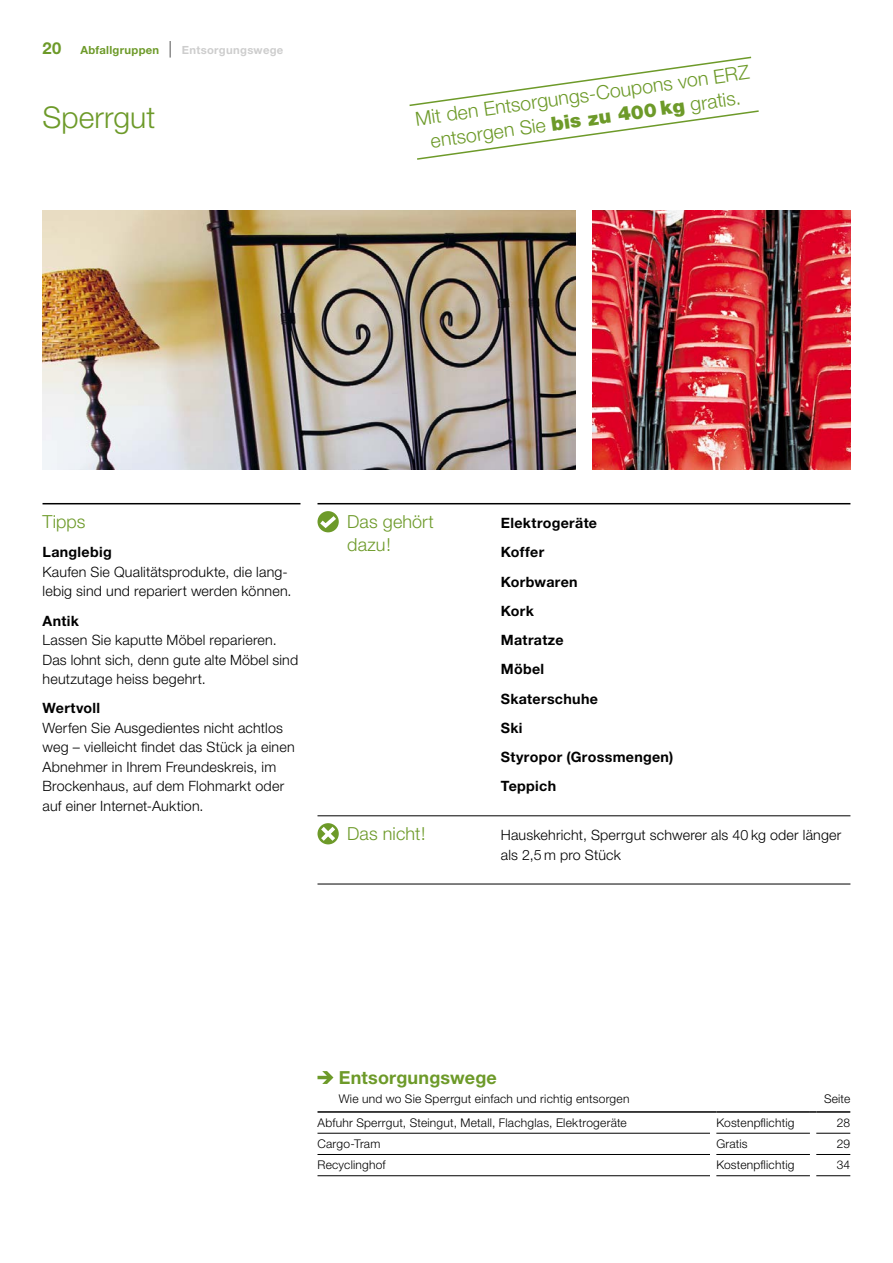
<style>
.page{position:relative;width:893px;height:1263px;background:#fff}
.page>*{position:absolute;margin:0;border:0;box-sizing:border-box;transform-origin:0 0}
.t1{font:300 30px "Helvetica Neue LT Std";letter-spacing:.005em;color:#6d9a29}
.NEU__Hinweis{font:300 19.5px/24px "Helvetica Neue LT Std";color:#6d9a29;text-align:center}
.Tab_Titel{font:700 18px "Helvetica Neue LT Std";letter-spacing:.01em;color:#6d9a29}
.H2_1pt_Linie_mit_Ein{font:300 18px/22.5px "Helvetica Neue LT Std";letter-spacing:.005em;color:#6d9a29}
.H2_0_3pt_Linie_mit_E{font:300 18px "Helvetica Neue LT Std";letter-spacing:.005em;color:#6d9a29}
.H2_1pt_Linie{font:300 18px "Helvetica Neue LT Std";color:#6d9a29}
.t2{font:700 16.5px "Helvetica Neue LT Std";color:#6d9a29}
.Lauftext_9_5_13_6_5p{font:300 14.25px/19.5px "Helvetica Neue LT Std";letter-spacing:.015em;color:#000}
.Lauftext_9_5_13_6_5p-2{font:700 14.25px "Helvetica Neue LT Std";letter-spacing:.02em;color:#000}
.Tab_links{font:300 12px "Helvetica Neue LT Std";letter-spacing:.02em;color:#000}
.Tab_Beschreibung{font:300 12px "Helvetica Neue LT Std";letter-spacing:.02em;color:#000}
.Tab_rechts{font:300 12px "Helvetica Neue LT Std";letter-spacing:.005em;color:#000}
.t3{font:700 11.25px "Helvetica Neue LT Std";letter-spacing:.025em;color:#cdcdcd}
.s1{color:#6d9a29}
.s2{font-weight:100;font-size:16.5px;color:#000}
.s3{font-weight:900}
.s4{font-weight:700}
</style>
<div class="page">
<img style="left:43px;top:210px;width:532px;height:260px">
<img style="left:592px;top:210px;width:258px;height:260px">
<hr style="left:317px;top:503px;width:533px;height:1px;background:#000">
<hr style="left:317px;top:815px;width:533px;height:1px;background:#000">
<hr style="left:317px;top:884px;width:533px;height:1px;background:#000">
<svg style="left:317px;top:823px;width:22px;height:22px"></svg>
<svg style="left:317px;top:511px;width:22px;height:21px"></svg>
<svg style="left:317px;top:512px;width:22px;height:19px"></svg>
<hr style="left:317px;top:1133px;width:393px;height:1px;background:#000">
<hr style="left:716px;top:1133px;width:94px;height:1px;background:#000">
<hr style="left:816px;top:1133px;width:34px;height:1px;background:#000">
<hr style="left:317px;top:1154px;width:393px;height:1px;background:#000">
<hr style="left:716px;top:1154px;width:94px;height:1px;background:#000">
<hr style="left:816px;top:1154px;width:34px;height:1px;background:#000">
<hr style="left:317px;top:1175px;width:393px;height:1px;background:#000">
<hr style="left:716px;top:1175px;width:94px;height:1px;background:#000">
<hr style="left:816px;top:1175px;width:34px;height:1px;background:#000">
<hr style="left:317px;top:1111px;width:393px;height:2px;background:#000">
<svg style="left:710px;top:1111px;width:6px;height:2px"></svg>
<hr style="left:716px;top:1111px;width:94px;height:2px;background:#000">
<svg style="left:810px;top:1111px;width:6px;height:2px"></svg>
<hr style="left:816px;top:1111px;width:34px;height:2px;background:#000">
<svg style="left:317px;top:1071px;width:16px;height:13px"></svg>
<hr style="left:43px;top:503px;width:257px;height:1px;background:#000">
<svg style="left:409px;top:56px;width:350px;height:104px"></svg>
<p class="t2" style="left:43px;top:38px;width:20px">20</p>
<p class="t3" style="left:80px;top:43px;width:205px"><span class="s1">Abfallgruppen</span> <span class="s2">|</span> Entsorgungswege</p>
<h1 class="t1" style="left:43px;top:99px;width:114px">Sperrgut</h1>
<p class="NEU__Hinweis" style="left:414px;top:106px;width:339px;rotate:-8deg">Mit den Entsorgungs-Coupons von ERZ entsorgen Sie <span class="s3">bis zu 400 kg</span> gratis.</p>
<p class="H2_1pt_Linie" style="left:43px;top:511px;width:44px">Tipps</p>
<p class="Lauftext_9_5_13_6_5p" style="left:43px;top:542px;width:251px"><span class="s4">Langlebig<br></span>Kaufen Sie Qualitätsprodukte, die lang&shy;lebig sind und repariert werden können.</p>
<p class="Lauftext_9_5_13_6_5p" style="left:43px;top:610px;width:257px"><span class="s4">Antik<br></span>Lassen Sie kaputte Möbel reparieren.<br>Das lohnt sich, denn gute alte Möbel sind heutzutage heiss begehrt.</p>
<p class="Lauftext_9_5_13_6_5p" style="left:43px;top:698px;width:254px"><span class="s4">Wertvoll<br></span>Werfen Sie Ausgedientes nicht achtlos weg – vielleicht findet das Stück ja einen<br>Abnehmer in Ihrem Freundeskreis, im<br>Brockenhaus, auf dem Flohmarkt oder auf einer Internet-Auktion.</p>
<p class="H2_1pt_Linie_mit_Ein" style="left:347px;top:510px;width:88px">Das gehört dazu!</p>
<p class="Lauftext_9_5_13_6_5p-2" style="left:501px;top:514px;width:98px">Elektrogeräte</p>
<p class="Lauftext_9_5_13_6_5p-2" style="left:501px;top:543px;width:45px">Koffer</p>
<p class="Lauftext_9_5_13_6_5p-2" style="left:501px;top:573px;width:78px">Korbwaren</p>
<p class="Lauftext_9_5_13_6_5p-2" style="left:501px;top:602px;width:35px">Kork</p>
<p class="Lauftext_9_5_13_6_5p-2" style="left:501px;top:631px;width:64px">Matratze</p>
<p class="Lauftext_9_5_13_6_5p-2" style="left:501px;top:660px;width:45px">Möbel</p>
<p class="Lauftext_9_5_13_6_5p-2" style="left:501px;top:690px;width:99px">Skaterschuhe</p>
<p class="Lauftext_9_5_13_6_5p-2" style="left:501px;top:719px;width:23px">Ski</p>
<p class="Lauftext_9_5_13_6_5p-2" style="left:501px;top:748px;width:174px">Styropor (Grossmengen)</p>
<p class="Lauftext_9_5_13_6_5p-2" style="left:501px;top:777px;width:57px">Teppich</p>
<p class="H2_0_3pt_Linie_mit_E" style="left:347px;top:823px;width:80px">Das nicht!</p>
<p class="Lauftext_9_5_13_6_5p" style="left:501px;top:825px;width:342px">Hauskehricht, Sperrgut schwerer als 40 kg oder länger als 2,5 m pro Stück</p>
<p class="Tab_Titel" style="left:339px;top:1066px;width:160px">Entsorgungswege</p>
<p class="Tab_Beschreibung" style="left:339px;top:1092px;width:292px">Wie und wo Sie Sperrgut einfach und richtig entsorgen</p>
<p class="Tab_rechts" style="left:824px;top:1092px;width:28px">Seite</p>
<p class="Tab_links" style="left:317px;top:1115px;width:311px">Abfuhr Sperrgut, Steingut, Metall, Flachglas, Elektrogeräte</p>
<p class="Tab_links" style="left:716px;top:1115px;width:80px">Kostenpflichtig</p>
<p class="Tab_rechts" style="left:837px;top:1115px;width:15px">28</p>
<p class="Tab_links" style="left:317px;top:1136px;width:64px">Cargo-Tram</p>
<p class="Tab_links" style="left:716px;top:1136px;width:33px">Gratis</p>
<p class="Tab_rechts" style="left:837px;top:1136px;width:15px">29</p>
<p class="Tab_links" style="left:317px;top:1158px;width:70px">Recyclinghof</p>
<p class="Tab_links" style="left:716px;top:1158px;width:80px">Kostenpflichtig</p>
<p class="Tab_rechts" style="left:837px;top:1158px;width:15px">34</p>
</div>
